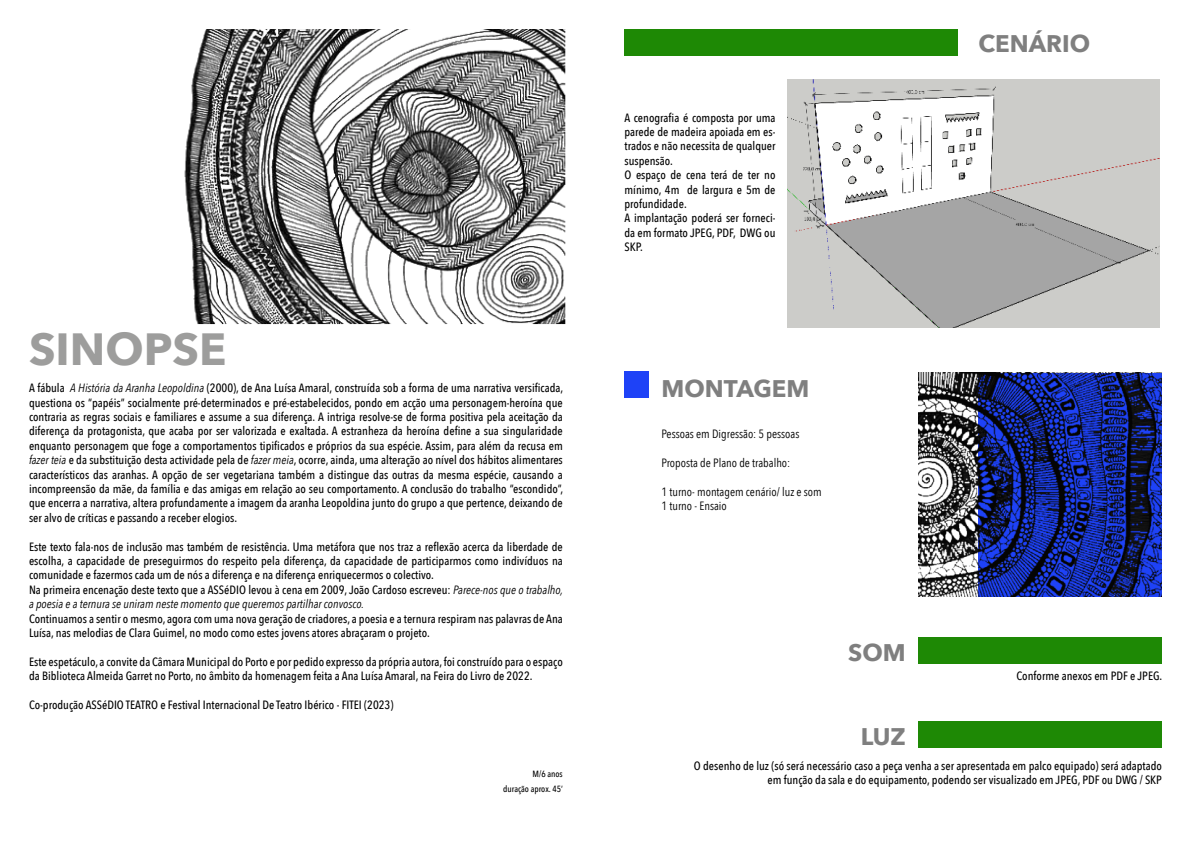
<style>
.page{position:relative;width:1191px;height:842px;background:#fff}
.page>*{position:absolute;margin:0;border:0;box-sizing:border-box;transform-origin:0 0}
.t1{font:700 45px "Avenir Next";color:#9d9d9c}
.t2{font:700 24px "Avenir Next";color:#7f7f7f}
.t3{font:500 12px/14.4px "Avenir Next Condensed";color:#000}
.t4{font:12px/14.4px "Avenir Next Condensed";color:#000}
.t5{font:500 9px/14.4px "Avenir Next Condensed";color:#000;text-align:right}
.s1{font-weight:400;font-style:italic}
</style>
<div class="page">
<img style="left:184px;top:29px;width:382px;height:296px">
<img style="left:919px;top:373px;width:243px;height:223px">
<div style="left:919px;top:637px;width:243px;height:27px;background:#1e8905"></div>
<div style="left:919px;top:721px;width:243px;height:26px;background:#1e8905"></div>
<img style="left:787px;top:80px;width:372px;height:247px">
<div style="left:624px;top:371px;width:24px;height:27px;background:#1e42f7"></div>
<div style="left:624px;top:30px;width:334px;height:26px;background:#1e8905"></div>
<h1 class="t1" style="left:29px;top:310px;width:199px">SINOPSE</h1>
<p class="t3" style="left:29px;top:381px;width:535px;text-align:justify">A fábula <span class="s1">A História da Aranha Leopoldina</span> (2000), de Ana Luísa Amaral, construída sob a forma de uma narrativa versificada, questiona os “papéis” socialmente pré-determinados e pré-estabelecidos, pondo em acção uma personagem-heroína que contraria as regras sociais e familiares e assume a sua diferença. A intriga resolve-se de forma positiva pela aceitação da diferença da protagonista, que acaba por ser valorizada e exaltada. A estranheza da heroína define a sua singularidade enquanto personagem que foge a comportamentos tipificados e próprios da sua espécie. Assim, para além da recusa em <span class="s1">fazer teia</span> e da substituição desta actividade pela de <span class="s1">fazer meia</span>, ocorre, ainda, uma alteração ao nível dos hábitos alimentares característicos das aranhas. A opção de ser vegetariana também a distingue das outras da mesma espécie, causando a incompreensão da mãe, da família e das amigas em relação ao seu comportamento. A conclusão do trabalho “escondido”, que encerra a narrativa, altera profundamente a imagem da aranha Leopoldina junto do grupo a que pertence, deixando de ser alvo de críticas e passando a receber elogios.</p>
<p class="t3" style="left:29px;top:539px;width:535px">Este texto fala-nos de inclusão mas também de resistência. Uma metáfora que nos traz a reflexão acerca da liberdade de escolha, a capacidade de preseguirmos do respeito pela diferença, da capacidade de participarmos como indivíduos na comunidade e fazermos cada um de nós a diferença e na diferença enriquecermos o colectivo.<br>Na primeira encenação deste texto que a ASSéDIO levou à cena em 2009, João Cardoso escreveu: <span class="s1">Parece-nos que o trabalho, a poesia e a ternura se uniram neste momento que queremos partilhar convosco.</span></p>
<p class="t3" style="left:29px;top:611px;width:535px">Continuamos a sentir o mesmo, agora com uma nova geração de criadores, a poesia e a ternura respiram nas palavras de Ana<br>Luísa, nas melodias de Clara Guimel, no modo como estes jovens atores abraçaram o projeto.</p>
<p class="t3" style="left:29px;top:654px;width:535px">Este espetáculo, a convite da Câmara Municipal do Porto e por pedido expresso da própria autora, foi construído para o espaço da Biblioteca Almeida Garret no Porto, no âmbito da homenagem feita a Ana Luísa Amaral, na Feira do Livro de 2022.</p>
<p class="t3" style="left:29px;top:697px;width:366px">Co-produção ASSéDIO TEATRO e Festival Internacional De Teatro Ibérico - FITEI (2023)</p>
<p class="t5" style="left:503px;top:767px;width:61px">M/6 anos<br>duração aprox. 45’</p>
<p class="t3" style="left:624px;top:110px;width:153px">A cenografia é composta por uma parede de madeira apoiada em es&shy;trados e não necessita de qualquer suspensão.<br>O espaço de cena terá de ter no mínimo, 4m de largura e 5m de profundidade.<br>A implantação poderá ser forneci&shy;da em formato JPEG, PDF, DWG ou<br>SKP.</p>
<h2 class="t2" style="left:661px;top:367px;width:149px">MONTAGEM</h2>
<p class="t4" style="left:661px;top:426px;width:139px">Pessoas em Digressão: 5 pessoas</p>
<p class="t4" style="left:661px;top:455px;width:130px">Proposta de Plano de trabalho:</p>
<p class="t4" style="left:661px;top:484px;width:162px">1 turno- montagem cenário/ luz e som<br>1 turno - Ensaio</p>
<h2 class="t2" style="left:848px;top:632px;width:59px">SOM</h2>
<h2 class="t2" style="left:860px;top:716px;width:46px">LUZ</h2>
<h2 class="t2" style="left:978px;top:23px;width:113px">CENÁRIO</h2>
<p class="t3" style="left:1016px;top:669px;width:147px">Conforme anexos em PDF e JPEG.</p>
<p class="t3" style="left:694px;top:759px;width:469px;text-align:right">O desenho de luz (só será necessário caso a peça venha a ser apresentada em palco equipado) será adaptado em função da sala e do equipamento, podendo ser visualizado em JPEG, PDF ou DWG / SKP</p>
</div>
